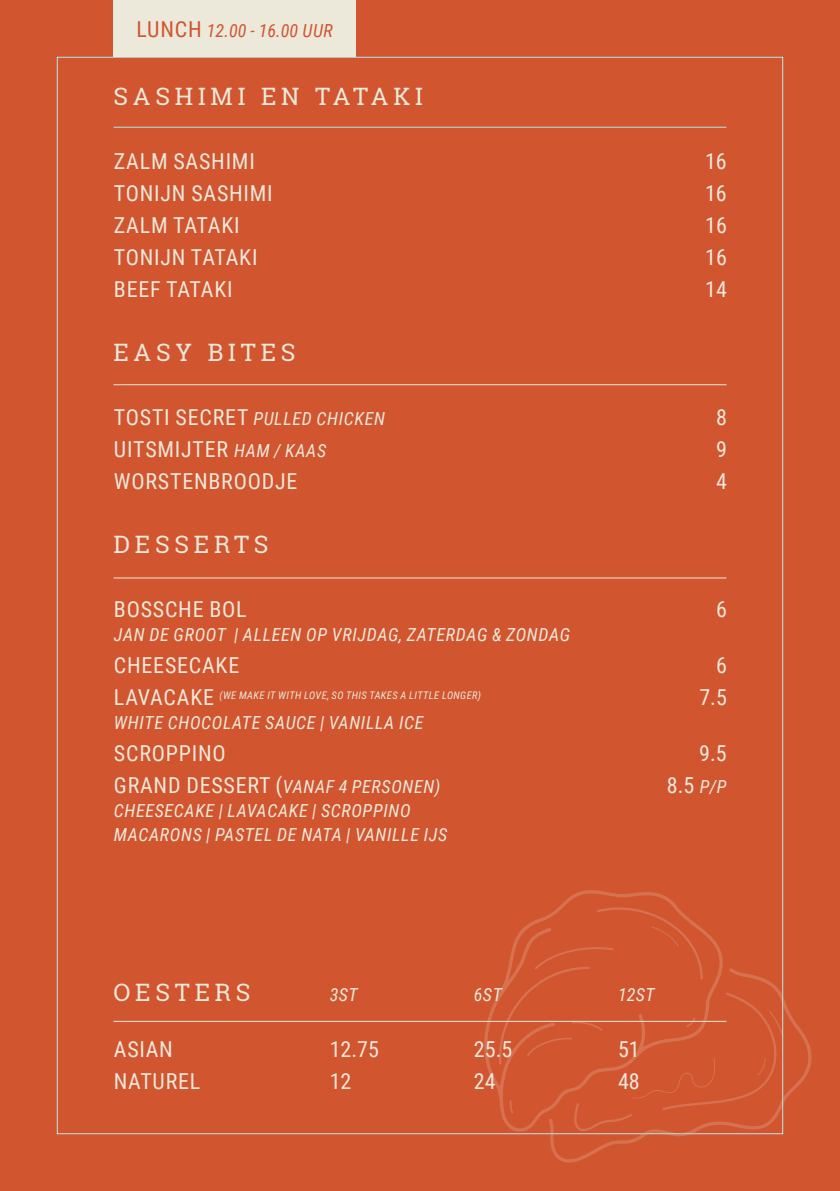
<style>
.page{position:relative;width:840px;height:1191px;background:#fff}
.page>*{position:absolute;margin:0;border:0;box-sizing:border-box;transform-origin:0 0}
.t1{font:24px "Roboto Slab";letter-spacing:.2em;color:#ece9db}
.t2{font:22px "Roboto Condensed";letter-spacing:.035em;color:#ece9db}
.t3{font:italic 18px/24px "Roboto Condensed";letter-spacing:.035em;color:#ece9db}
.t4{font:italic 18px "Roboto Condensed";color:#d1552f}
.t5{font:italic 10.4px "Roboto Condensed";letter-spacing:.035em;color:#ece9db}
.s1{font-style:normal;font-size:22px}
.s2{font-style:italic;font-size:18px}
</style>
<div class="page">
<div style="left:0;top:0;width:839px;height:1191px;background:#d1552f"></div>
<svg style="left:482px;top:889px;width:330px;height:274px"></svg>
<hr style="left:113px;top:127px;width:613px;height:1px;background:#ece9db">
<hr style="left:113px;top:384px;width:613px;height:1px;background:#ece9db">
<hr style="left:113px;top:577px;width:613px;height:1px;background:#ece9db">
<hr style="left:113px;top:1020px;width:613px;height:1px;background:#ece9db">
<div style="left:113px;top:0;width:243px;height:57px;background:#ece9db"></div>
<p class="t4" style="left:136px;top:18px;width:198px"><span class="s1">LUNCH</span> 12.00 - 16.00 UUR</p>
<p class="t1" style="left:113px;top:79px;width:311px">SASHIMI EN TATAKI</p>
<p class="t2" style="left:114px;top:145px;width:142px">ZALM SASHIMI</p>
<p class="t2" style="left:704px;top:145px;width:23px">16</p>
<p class="t2" style="left:114px;top:177px;width:160px">TONIJN SASHIMI</p>
<p class="t2" style="left:704px;top:177px;width:23px">16</p>
<p class="t2" style="left:114px;top:209px;width:127px">ZALM TATAKI</p>
<p class="t2" style="left:704px;top:209px;width:23px">16</p>
<p class="t2" style="left:114px;top:241px;width:145px">TONIJN TATAKI</p>
<p class="t2" style="left:704px;top:241px;width:23px">16</p>
<p class="t2" style="left:114px;top:273px;width:120px">BEEF TATAKI</p>
<p class="t2" style="left:704px;top:273px;width:23px">14</p>
<p class="t1" style="left:113px;top:335px;width:183px">EASY BITES</p>
<p class="t3" style="left:114px;top:405px;width:272px"><span class="s1">TOSTI SECRET</span> PULLED CHICKEN</p>
<p class="t2" style="left:715px;top:401px;width:12px">8</p>
<p class="t2" style="left:114px;top:433px;width:214px">UITSMIJTER <span class="s2">HAM / KAAS</span></p>
<p class="t2" style="left:715px;top:433px;width:12px">9</p>
<p class="t2" style="left:114px;top:465px;width:185px">WORSTENBROODJE</p>
<p class="t2" style="left:715px;top:465px;width:12px">4</p>
<p class="t1" style="left:113px;top:527px;width:156px">DESSERTS</p>
<p class="t2" style="left:114px;top:593px;width:134px">BOSSCHE BOL</p>
<p class="t2" style="left:715px;top:593px;width:12px">6</p>
<p class="t3" style="left:114px;top:621px;width:458px">JAN DE GROOT | ALLEEN OP VRIJDAG, ZATERDAG &amp; ZONDAG</p>
<p class="t2" style="left:114px;top:649px;width:127px">CHEESECAKE</p>
<p class="t2" style="left:715px;top:649px;width:12px">6</p>
<p class="t5" style="left:114px;top:688px;width:368px"><span class="s1">LAVACAKE</span> (WE MAKE IT WITH LOVE, SO THIS TAKES A LITTLE LONGER)</p>
<p class="t2" style="left:699px;top:681px;width:29px">7.5</p>
<p class="t3" style="left:114px;top:709px;width:311px">WHITE CHOCOLATE SAUCE | VANILLA ICE</p>
<p class="t2" style="left:114px;top:737px;width:113px">SCROPPINO</p>
<p class="t2" style="left:699px;top:737px;width:29px">9.5</p>
<p class="t3" style="left:114px;top:773px;width:328px"><span class="s1">GRAND DESSERT (</span>VANAF 4 PERSONEN)</p>
<p class="t2" style="left:666px;top:769px;width:61px">8.5 <span class="s2">P/P</span></p>
<p class="t3" style="left:114px;top:797px;width:335px">CHEESECAKE | LAVACAKE | SCROPPINO<br>MACARONS | PASTEL DE NATA | VANILLE IJS</p>
<p class="t1" style="left:113px;top:975px;width:138px">OESTERS</p>
<p class="t3" style="left:329px;top:981px;width:29px">3ST</p>
<p class="t3" style="left:473px;top:981px;width:29px">6ST</p>
<p class="t3" style="left:617px;top:981px;width:38px">12ST</p>
<p class="t2" style="left:114px;top:1033px;width:60px">ASIAN</p>
<p class="t2" style="left:329px;top:1033px;width:51px">12.75</p>
<p class="t2" style="left:473px;top:1033px;width:40px">25.5</p>
<p class="t2" style="left:617px;top:1033px;width:23px">51</p>
<p class="t2" style="left:114px;top:1065px;width:88px">NATUREL</p>
<p class="t2" style="left:329px;top:1065px;width:23px">12</p>
<p class="t2" style="left:473px;top:1065px;width:23px">24</p>
<p class="t2" style="left:617px;top:1065px;width:23px">48</p>
</div>
